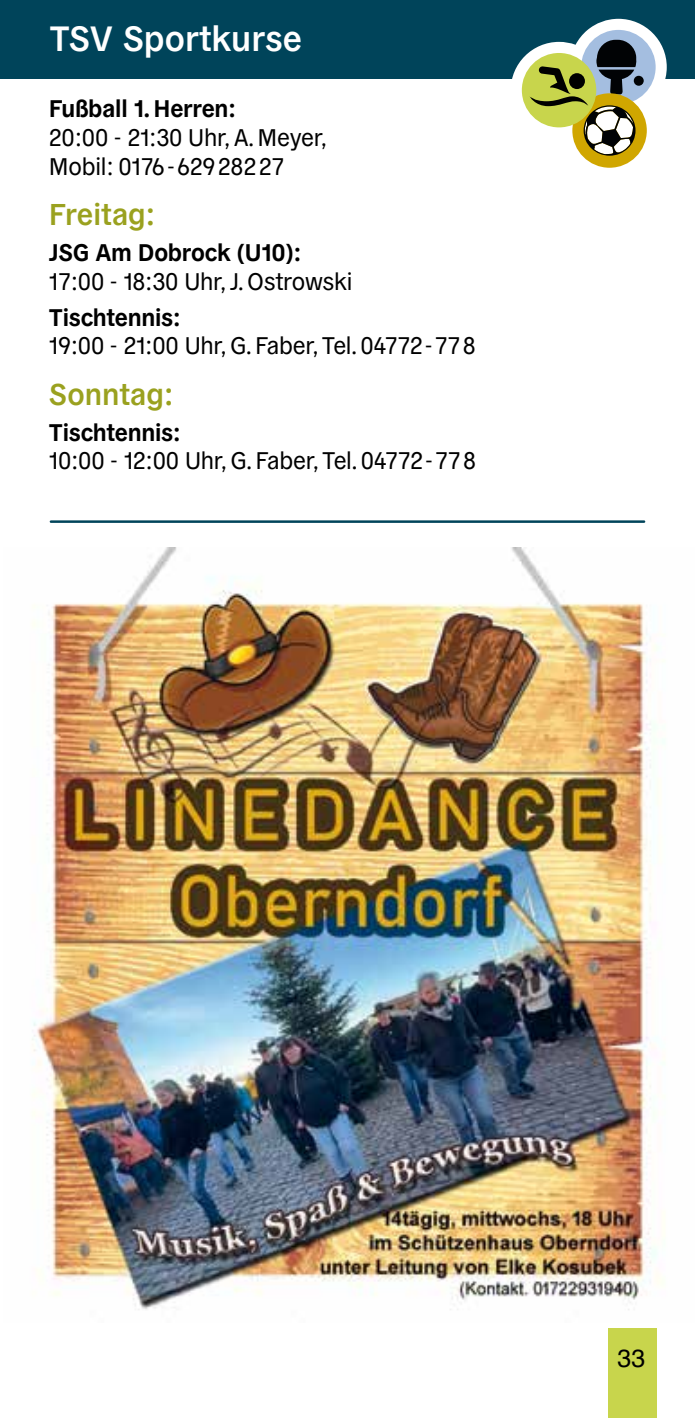
<style>
.page{position:relative;width:695px;height:1418px;background:#fff}
.page>*{position:absolute;margin:0;border:0;box-sizing:border-box;transform-origin:0 0}
.t1{font:600 35px "General Grotesque";color:#fff}
.t2{font:600 30px "General Grotesque";color:#9aa11f}
.t3{font:25px "Helvetica";color:#000}
.t4{font:24px/28.8px "General Grotesque";letter-spacing:-.01em;color:#000}
.t5{font:700 24px "General Grotesque";letter-spacing:-.01em;color:#000}
</style>
<div class="page">
<div style="left:608px;top:1328px;width:49px;height:89px;background:#c8d54c"></div>
<div style="left:0;top:0;width:694px;height:79px;background:#00445a"></div>
<svg style="left:512px;top:19px;width:154px;height:149px"></svg>
<hr style="left:51px;top:520px;width:593px;height:3px;background:#00445a">
<img style="left:32px;top:547px;width:633px;height:763px">
<h1 class="t1" style="left:50px;top:14px;width:254px">TSV Sportkurse</h1>
<p class="t5" style="left:49px;top:92px;width:189px">Fußball 1. Herren:</p>
<p class="t4" style="left:49px;top:121px;width:279px">20:00 - 21:30 Uhr, A. Meyer,<br>Mobil: 0176-62928227</p>
<p class="t2" style="left:49px;top:193px;width:108px">Freitag:</p>
<p class="t5" style="left:49px;top:235px;width:254px">JSG Am Dobrock (U10):</p>
<p class="t4" style="left:49px;top:265px;width:305px">17:00 - 18:30 Uhr, J. Ostrowski</p>
<p class="t5" style="left:49px;top:300px;width:133px">Tischtennis:</p>
<p class="t4" style="left:49px;top:330px;width:428px">19:00 - 21:00 Uhr, G. Faber, Tel. 04772-778</p>
<p class="t2" style="left:49px;top:373px;width:126px">Sonntag:</p>
<p class="t5" style="left:49px;top:415px;width:133px">Tischtennis:</p>
<p class="t4" style="left:49px;top:445px;width:428px">10:00 - 12:00 Uhr, G. Faber, Tel. 04772-778</p>
<p class="t3" style="left:617px;top:1338px;width:29px">33</p>
</div>
